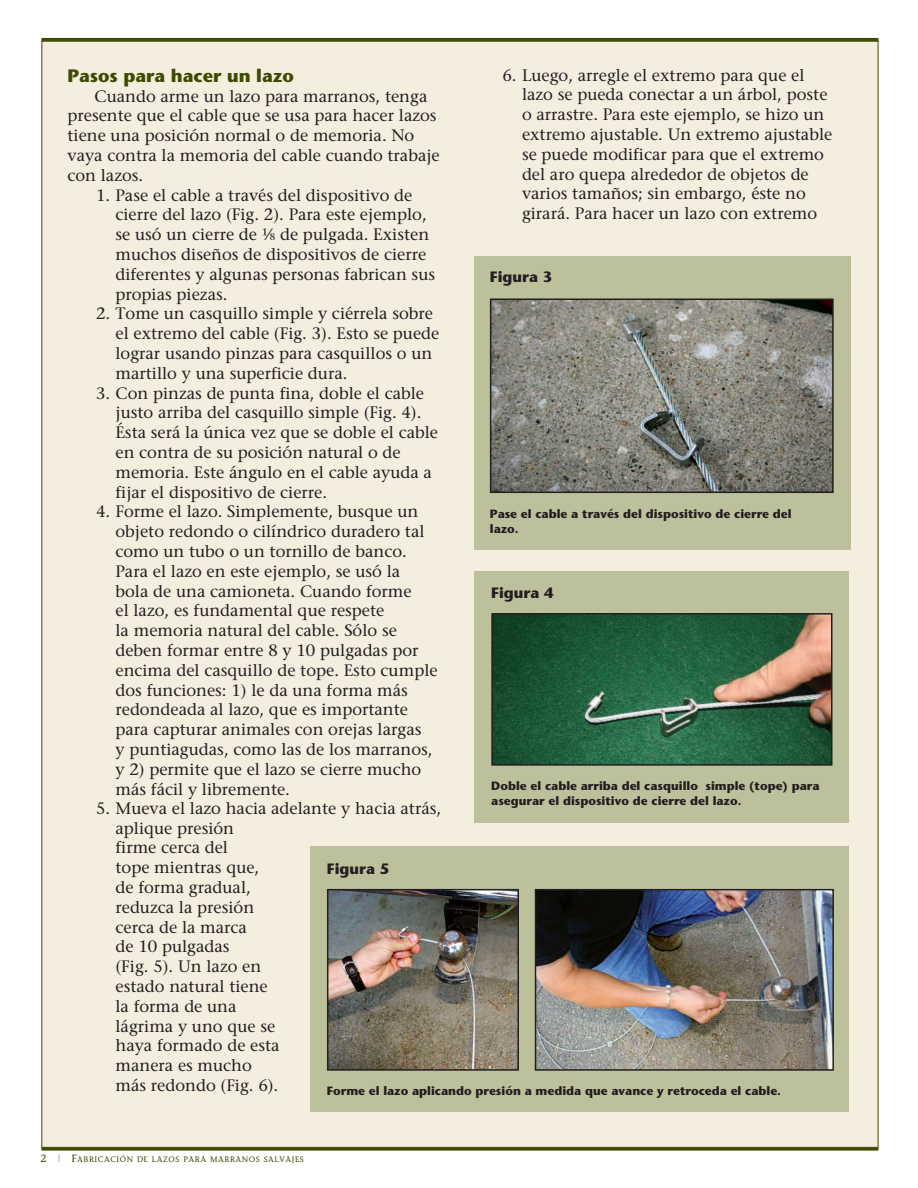
<style>
.page{position:relative;width:918px;height:1188px;background:#fff}
.page>*{position:absolute;margin:0;border:0;box-sizing:border-box;transform-origin:0 0}
.subheds_12_pt_Stone{font:700 18px "Stone Sans";color:#3e4a00}
.tabs{font:16.5px/19.8px "Stone Serif";color:#231f20}
.body_text_NO_CAPS__1{font:16.5px/19.8px "Stone Serif";color:#231f20}
.t1{font:700 15px "Stone Sans";color:#231f20}
.photo_CAPTIONS_8pt_s{font:700 12px/15px "Stone Sans";color:#231f20}
.t2{font:7.8px "Stone Informal";letter-spacing:.065em;color:#3e4a00}
.s1{font-size:9.75px}
.s2{font-size:10.5px}
.s3{font-size:10.5px;color:#959c68}
</style>
<div class="page">
<div style="left:41px;top:41px;width:837px;height:1107px;background:#f3eedd;border:1px solid #3e4a00"></div>
<hr style="left:41px;top:1148px;width:837px;height:3px;background:#3e4a00">
<hr style="left:41px;top:38px;width:837px;height:3px;background:#3e4a00">
<div style="left:474px;top:572px;width:375px;height:252px;background:#bcc19c"></div>
<img style="left:494px;top:616px;width:335px;height:147px">
<div style="left:491px;top:613px;width:341px;height:153px;border:2px solid #231f20"></div>
<div style="left:474px;top:256px;width:376px;height:294px;background:#bcc19c"></div>
<img style="left:493px;top:301px;width:338px;height:189px">
<div style="left:490px;top:298px;width:344px;height:195px;border:2px solid #231f20"></div>
<div style="left:310px;top:846px;width:539px;height:266px;background:#bcc19c"></div>
<img style="left:330px;top:892px;width:186px;height:176px">
<div style="left:327px;top:889px;width:192px;height:182px;border:2px solid #231f20"></div>
<img style="left:538px;top:892px;width:293px;height:176px">
<div style="left:535px;top:889px;width:299px;height:182px;border:2px solid #231f20"></div>
<p class="subheds_12_pt_Stone" style="left:68px;top:64px;width:228px">Pasos para hacer un lazo</p>
<p class="body_text_NO_CAPS__1" style="left:68px;top:86px;width:374px;text-indent:27px">Cuando arme un lazo para marranos, tenga presente que el cable que se usa para hacer lazos tiene una posición normal o de memoria. No vaya contra la memoria del cable cuando trabaje con lazos.</p>
<p class="tabs" style="left:116px;top:185px;width:321px;text-indent:-20px">1. Pase el cable a través del dispositivo de cierre del lazo (Fig. 2). Para este ejemplo, se usó un cierre de ¹⁄<span class="s1">8</span> de pulgada. Existen muchos diseños de dispositivos de cierre diferentes y algunas personas fabrican sus propias piezas.</p>
<p class="tabs" style="left:116px;top:304px;width:325px;text-indent:-20px">2. Tome un casquillo simple y ciérrela sobre el extremo del cable (Fig. 3). Esto se puede lograr usando pinzas para casquillos o un martillo y una superficie dura.</p>
<p class="tabs" style="left:116px;top:383px;width:324px;text-indent:-20px">3. Con pinzas de punta fina, doble el cable justo arriba del casquillo simple (Fig. 4).<br>Ésta será la única vez que se doble el cable en contra de su posición natural o de memoria. Este ángulo en el cable ayuda a fijar el dispositivo de cierre.</p>
<p class="tabs" style="left:116px;top:502px;width:324px;text-indent:-20px">4. Forme el lazo. Simplemente, busque un objeto redondo o cilíndrico duradero tal como un tubo o un tornillo de banco.<br>Para el lazo en este ejemplo, se usó la<br>bola de una camioneta. Cuando forme<br>el lazo, es fundamental que respete<br>la memoria natural del cable. Sólo se deben formar entre 8 y 10 pulgadas por encima del casquillo de tope. Esto cumple dos funciones: 1) le da una forma más redondeada al lazo, que es importante para capturar animales con orejas largas<br>y puntiagudas, como las de los marranos, y 2) permite que el lazo se cierre mucho más fácil y libremente.</p>
<p class="tabs" style="left:96px;top:799px;width:347px">5. Mueva el lazo hacia adelante y hacia atrás,</p>
<p class="tabs" style="left:522px;top:65px;width:312px;text-indent:-20px">6. Luego, arregle el extremo para que el lazo se pueda conectar a un árbol, poste o arrastre. Para este ejemplo, se hizo un extremo ajustable. Un extremo ajustable se puede modificar para que el extremo del aro quepa alrededor de objetos de varios tamaños; sin embargo, éste no girará. Para hacer un lazo con extremo</p>
<p class="t1" style="left:490px;top:267px;width:64px">Figura 3</p>
<p class="photo_CAPTIONS_8pt_s" style="left:490px;top:506px;width:303px">Pase el cable a través del dispositivo de cierre del lazo.</p>
<p class="t1" style="left:491px;top:583px;width:64px">Figura 4</p>
<p class="photo_CAPTIONS_8pt_s" style="left:491px;top:778px;width:330px">Doble el cable arriba del casquillo simple (tope) para asegurar el dispositivo de cierre del lazo.</p>
<p class="tabs" style="left:116px;top:818px;width:166px">aplique presión<br>firme cerca del<br>tope mientras que, de forma gradual, reduzca la presión cerca de la marca<br>de 10 pulgadas<br>(Fig. 5). Un lazo en estado natural tiene la forma de una lágrima y uno que se haya formado de esta manera es mucho más redondo (Fig. 6).</p>
<p class="t2" style="left:40px;top:1154px;width:265px"><span class="s2">2</span> <span class="s3">|</span> <span class="s2">F</span>ABRICACIÓN DE LAZOS PARA MARRANOS SALVAJES</p>
<p class="t1" style="left:327px;top:859px;width:64px">Figura 5</p>
<p class="photo_CAPTIONS_8pt_s" style="left:327px;top:1083px;width:456px">Forme el lazo aplicando presión a medida que avance y retroceda el cable.</p>
</div>
